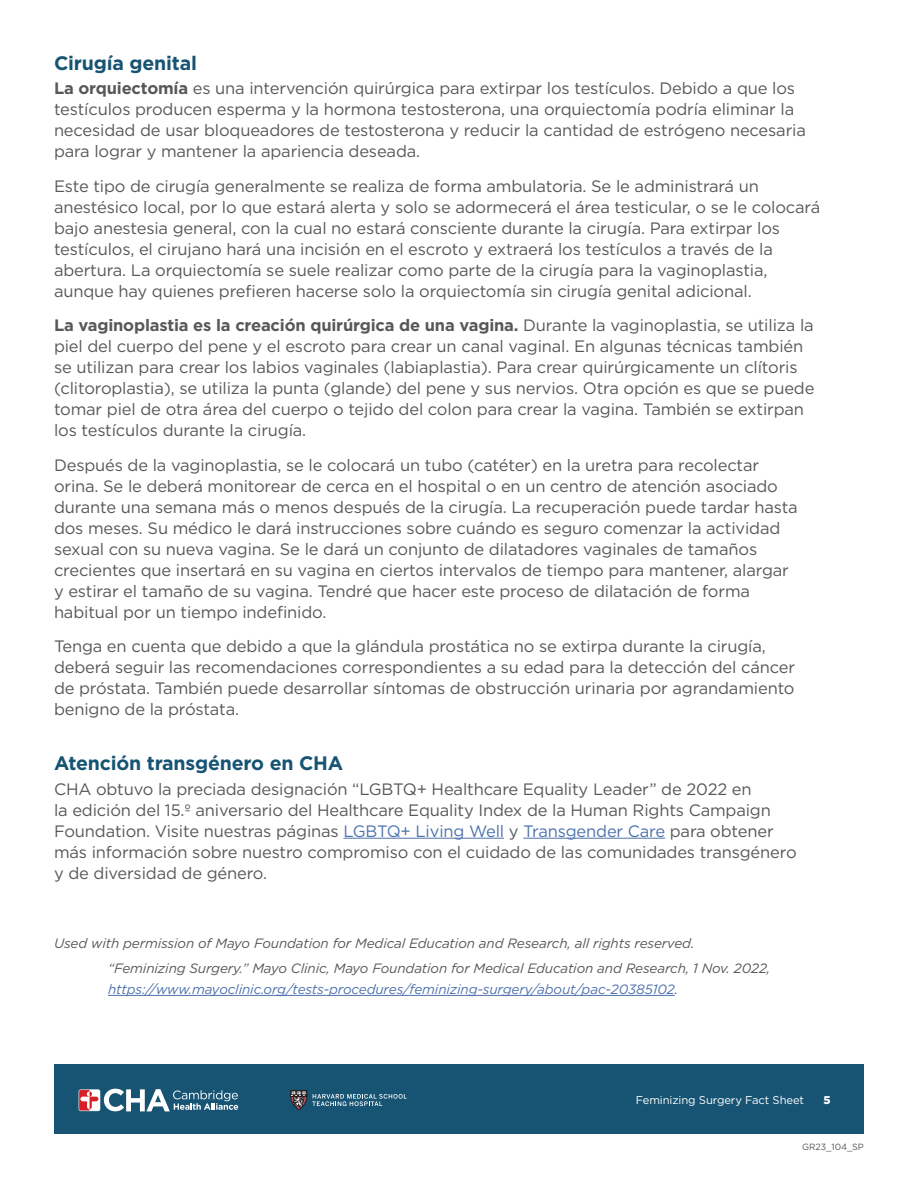
<style>
.page{position:relative;width:918px;height:1188px;background:#fff}
.page>*{position:absolute;margin:0;border:0;box-sizing:border-box;transform-origin:0 0}
.Subhead{font:700 19.5px "Gotham";letter-spacing:-.01em;color:#175473}
.Body{font:16.5px/21px "Gotham";letter-spacing:-.01em;color:#57585a}
.Body-2{font:italic 13.5px/21px "Gotham";letter-spacing:-.01em;color:#57585a}
.t1{font:11.25px "Gotham";letter-spacing:-.01em;color:#fff}
.t2{font:900 11.25px "Gotham";color:#fff}
.Body-3{font:9px "Gotham";letter-spacing:-.01em;color:#57585a}
.s1{font-weight:700}
.s2{color:#4d72ac}
</style>
<div class="page">
<div style="left:54px;top:1065px;width:810px;height:69px;background:#175473"></div>
<svg style="left:79px;top:1089px;width:159px;height:22px"></svg>
<svg style="left:291px;top:1090px;width:116px;height:20px"></svg>
<hr style="left:343px;top:838px;width:161px;height:1px;background:#4d72ac">
<hr style="left:523px;top:838px;width:142px;height:1px;background:#4d72ac">
<hr style="left:108px;top:995px;width:567px;height:1px;background:#4d72ac">
<p class="Subhead" style="left:54px;top:50px;width:144px">Cirugía genital</p>
<p class="Body" style="left:54px;top:78px;width:753px"><span class="s1">La orquiectomía</span> es una intervención quirúrgica para extirpar los testículos. Debido a que los testículos producen esperma y la hormona testosterona, una orquiectomía podría eliminar la necesidad de usar bloqueadores de testosterona y reducir la cantidad de estrógeno necesaria para lograr y mantener la apariencia deseada.</p>
<p class="Body" style="left:54px;top:175px;width:768px">Este tipo de cirugía generalmente se realiza de forma ambulatoria. Se le administrará un anestésico local, por lo que estará alerta y solo se adormecerá el área testicular, o se le colocará bajo anestesia general, con la cual no estará consciente durante la cirugía. Para extirpar los testículos, el cirujano hará una incisión en el escroto y extraerá los testículos a través de la abertura. La orquiectomía se suele realizar como parte de la cirugía para la vaginoplastia, aunque hay quienes prefieren hacerse solo la orquiectomía sin cirugía genital adicional.</p>
<p class="Body" style="left:54px;top:315px;width:762px"><span class="s1">La vaginoplastia es la creación quirúrgica de una vagina.</span> Durante la vaginoplastia, se utiliza la piel del cuerpo del pene y el escroto para crear un canal vaginal. En algunas técnicas también se utilizan para crear los labios vaginales (labiaplastia). Para crear quirúrgicamente un clítoris (clitoroplastia), se utiliza la punta (glande) del pene y sus nervios. Otra opción es que se puede tomar piel de otra área del cuerpo o tejido del colon para crear la vagina. También se extirpan los testículos durante la cirugía.</p>
<p class="Body" style="left:54px;top:454px;width:745px">Después de la vaginoplastia, se le colocará un tubo (catéter) en la uretra para recolectar orina. Se le deberá monitorear de cerca en el hospital o en un centro de atención asociado durante una semana más o menos después de la cirugía. La recuperación puede tardar hasta dos meses. Su médico le dará instrucciones sobre cuándo es seguro comenzar la actividad sexual con su nueva vagina. Se le dará un conjunto de dilatadores vaginales de tamaños crecientes que insertará en su vagina en ciertos intervalos de tiempo para mantener, alargar y estirar el tamaño de su vagina. Tendré que hacer este proceso de dilatación de forma habitual por un tiempo indefinido.</p>
<p class="Body" style="left:54px;top:636px;width:743px">Tenga en cuenta que debido a que la glándula prostática no se extirpa durante la cirugía, deberá seguir las recomendaciones correspondientes a su edad para la detección del cáncer de próstata. También puede desarrollar síntomas de obstrucción urinaria por agrandamiento benigno de la próstata.</p>
<p class="Subhead" style="left:54px;top:750px;width:291px">Atención transgénero en CHA</p>
<p class="Body" style="left:54px;top:778px;width:744px">CHA obtuvo la preciada designación “LGBTQ+ Healthcare Equality Leader” de 2022 en<br>la edición del 15.º aniversario del Healthcare Equality Index de la Human Rights Campaign Foundation. Visite nuestras páginas <span class="s2">LGBTQ+ Living Well</span> y <span class="s2">Transgender Care</span> para obtener más información sobre nuestro compromiso con el cuidado de las comunidades transgénero y de diversidad de género.</p>
<p class="Body-2" style="left:54px;top:932px;width:642px">Used with permission of Mayo Foundation for Medical Education and Research, all rights reserved.</p>
<p class="Body-2" style="left:108px;top:957px;width:664px">“Feminizing Surgery.” Mayo Clinic, Mayo Foundation for Medical Education and Research, 1 Nov. 2022, <span class="s2">https://www.mayoclinic.org/tests-procedures/feminizing-surgery/about/pac-20385102</span>.</p>
<p class="t1" style="left:636px;top:1093px;width:170px">Feminizing Surgery Fact Sheet</p>
<p class="t2" style="left:824px;top:1092px;width:9px">5</p>
<p class="Body-3" style="left:802px;top:1141px;width:63px">GR23_104_SP</p>
</div>
